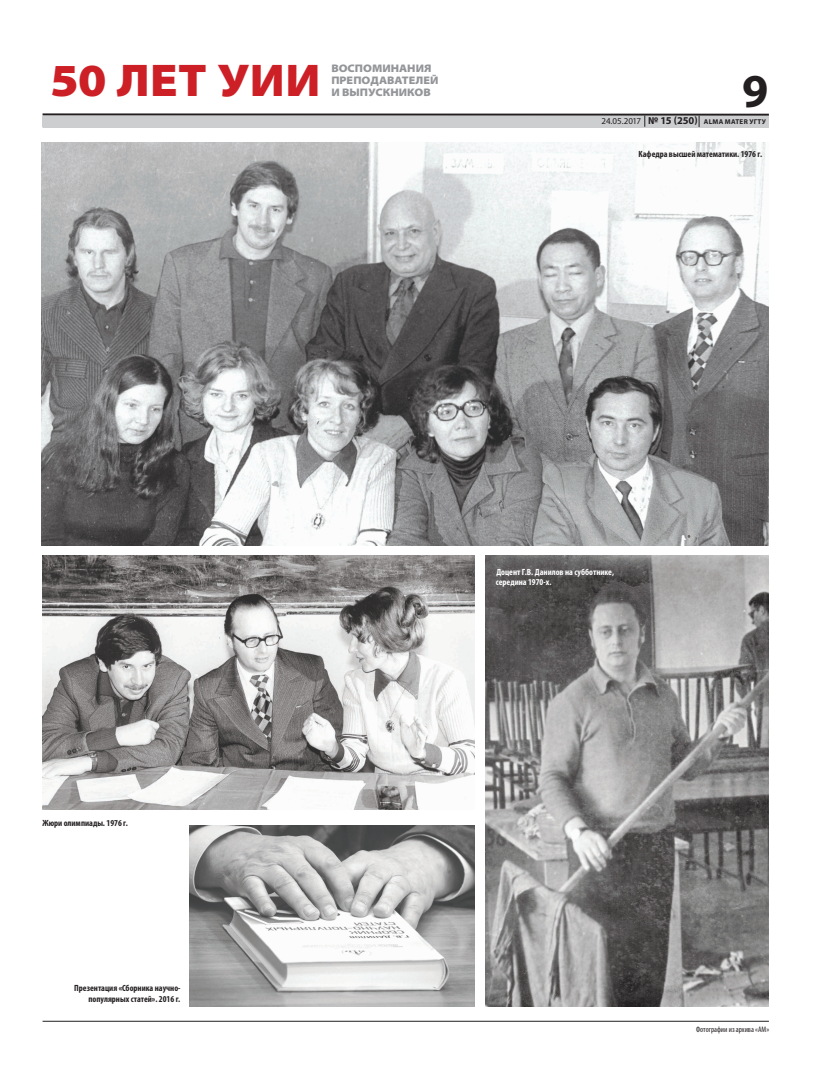
<style>
.page{position:relative;width:820px;height:1078px;background:#fff}
.page>*{position:absolute;margin:0;border:0;box-sizing:border-box;transform-origin:0 0}
.t1{font:700 47.4px "Myriad Pro";color:#231f20}
.t2{font:900 semi-expanded 46.1px "Myriad Pro";letter-spacing:.01em;color:#cd2026}
.t3{font:900 semi-expanded 11px/12px "Myriad Pro";color:#939598}
.t4{font:700 condensed 9px/10.8px "Myriad Pro";color:#231f20;text-align:right}
.t5{font:700 condensed 9px/10.8px "Myriad Pro";color:#fff}
.t6{font:condensed 8px "Myriad Pro";color:#231f20}
.t7{font:700 7px "Myriad Pro";letter-spacing:.04em;color:#231f20}
.s1{font-weight:400;font-size:9px}
.s2{font-size:10.5px}
</style>
<div class="page">
<hr style="left:43px;top:113px;width:725px;height:3px;background:#231f20">
<div style="left:43px;top:116px;width:725px;height:11px;background:#cdced0"></div>
<svg style="left:644px;top:115px;width:1px;height:12px"></svg>
<hr style="left:43px;top:1020px;width:725px;height:1px;background:#231f20">
<img style="left:42px;top:142px;width:725px;height:403px">
<img style="left:42px;top:555px;width:432px;height:254px">
<img style="left:485px;top:555px;width:282px;height:450px">
<img style="left:190px;top:825px;width:284px;height:180px">
<h2 class="t2" style="left:50px;top:54px;width:272px">50 ЛЕТ УИИ</h2>
<p class="t3" style="left:331px;top:63px;width:109px">ВОСПОМИНАНИЯ<br>ПРЕПОДАВАТЕЛЕЙ<br>И ВЫПУСКНИКОВ</p>
<h1 class="t1" style="left:741px;top:60px;width:28px">9</h1>
<p class="t7" style="left:601px;top:117px;width:166px"><span class="s1">24.05.2017</span> <span class="s2">№ 15 (250)</span> ALMA MATER УГТУ</p>
<p class="t4" style="left:638px;top:148px;width:125px">Кафедра высшей математики. 1976 г.</p>
<p class="t4" style="left:42px;top:817px;width:87px">Жюри олимпиады. 1976 г.</p>
<p class="t4" style="left:74px;top:982px;width:108px">Презентация «Сборника научно&shy;популярных статей». 2016 г.</p>
<p class="t5" style="left:495px;top:566px;width:120px">Доцент Г.В. Данилов на субботнике, середина 1970-х.</p>
<p class="t6" style="left:696px;top:1024px;width:74px">Фотографии из архива «АМ»</p>
</div>
